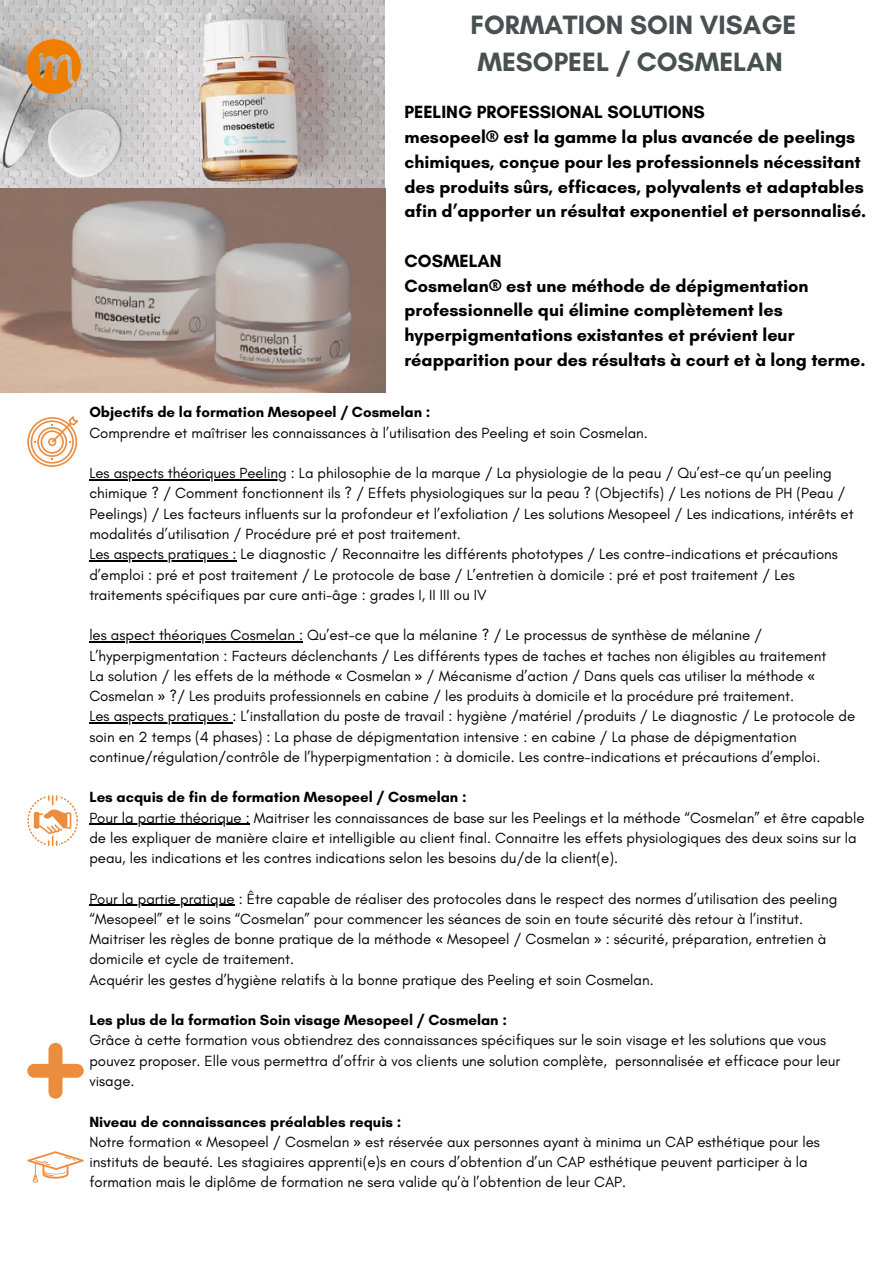
<style>
.page{position:relative;width:893px;height:1264px;background:#fff}
.page>*{position:absolute;margin:0;border:0;box-sizing:border-box;transform-origin:0 0}
.t1{font:700 27px "Glacial Indifference";color:#495052}
.t2{font:700 18px/24.8px "Glacial Indifference";color:#000}
.t3{font:15px/20.2px "Glacial Indifference";color:#000}
.t4{font:700 15px "Glacial Indifference";color:#000}
.s1{font-family:"Noto Sans"}
</style>
<div class="page">
<img style="left:0;top:0;width:385px;height:188px">
<hr style="left:89px;top:479px;width:198px;height:1px;background:#000">
<hr style="left:89px;top:560px;width:147px;height:1px;background:#000">
<hr style="left:89px;top:641px;width:214px;height:1px;background:#000">
<hr style="left:89px;top:722px;width:143px;height:1px;background:#000">
<hr style="left:89px;top:823px;width:161px;height:1px;background:#000">
<hr style="left:89px;top:904px;width:146px;height:1px;background:#000">
<svg style="left:27px;top:416px;width:51px;height:51px"></svg>
<svg style="left:27px;top:1042px;width:57px;height:56px"></svg>
<svg style="left:27px;top:1151px;width:57px;height:31px"></svg>
<img style="left:0;top:0;width:130px;height:154px">
<svg style="left:27px;top:795px;width:51px;height:50px"></svg>
<img style="left:0;top:188px;width:385px;height:204px">
<p class="t1" style="left:470px;top:8px;width:327px">FORMATION SOIN VISAGE</p>
<p class="t1" style="left:477px;top:45px;width:307px">MESOPEEL / COSMELAN</p>
<p class="t2" style="left:404px;top:100px;width:302px">PEELING PROFESSIONAL SOLUTIONS</p>
<p class="t2" style="left:404px;top:124px;width:463px">mesopeel® est la gamme la plus avancée de peelings chimiques, conçue pour les professionnels nécessitant des produits sûrs, efficaces, polyvalents et adaptables afin d’apporter un résultat exponentiel et personnalisé.</p>
<p class="t2" style="left:404px;top:248px;width:99px">COSMELAN</p>
<p class="t2" style="left:404px;top:273px;width:405px">Cosmelan® est une méthode de dépigmentation</p>
<p class="t2" style="left:404px;top:298px;width:380px">professionnelle qui élimine complètement les</p>
<p class="t2" style="left:404px;top:322px;width:462px">hyperpigmentations existantes et prévient leur réapparition pour des résultats à court et à long terme.</p>
<p class="t4" style="left:89px;top:403px;width:342px">Objectifs de la formation Mesopeel / Cosmelan :</p>
<p class="t3" style="left:89px;top:422px;width:560px">Comprendre et maîtriser les connaissances à l’utilisation des Peeling et soin Cosmelan.</p>
<p class="t3" style="left:89px;top:463px;width:765px">Les aspects théoriques Peeling : La philosophie de la marque / La physiologie de la peau / Qu’est-ce qu’un peeling chimique ? / Comment fonctionnent ils ? / Effets physiologiques sur la peau ? (Objectifs) / Les notions de PH (Peau / Peelings) / Les facteurs influents sur la profondeur et l’exfoliation / Les solutions Mesopeel / Les indications, intérêts et modalités d’utilisation / Procédure pré et post traitement.</p>
<p class="t3" style="left:89px;top:544px;width:750px">Les aspects pratiques : Le diagnostic / Reconnaitre les différents phototypes / Les contre-indications et précautions d’emploi : pré et post traitement / Le protocole de base / L’entretien à domicile : pré et post traitement / Les traitements spécifiques par cure anti-âge : grades I, II III ou IV</p>
<p class="t3" style="left:89px;top:625px;width:738px">les aspect théoriques Cosmelan : Qu’est-ce que la mélanine ? / Le processus de synthèse de mélanine /<br>L’hyperpigmentation : Facteurs déclenchants / Les différents types de taches et taches non éligibles au traitement</p>
<p class="t3" style="left:89px;top:665px;width:727px">La solution / les effets de la méthode <span class="s1">«</span> Cosmelan <span class="s1">»</span> / Mécanisme d’action / Dans quels cas utiliser la méthode <span class="s1">«<br></span>Cosmelan <span class="s1">»</span> ?/ Les produits professionnels en cabine / les produits à domicile et la procédure pré traitement.</p>
<p class="t3" style="left:89px;top:706px;width:767px">Les aspects pratiques : L’installation du poste de travail : hygiène /matériel /produits / Le diagnostic / Le protocole de soin en 2 temps (4 phases) : La phase de dépigmentation intensive : en cabine / La phase de dépigmentation continue/régulation/contrôle de l’hyperpigmentation : à domicile. Les contre-indications et précautions d’emploi.</p>
<p class="t4" style="left:89px;top:788px;width:379px">Les acquis de fin de formation Mesopeel / Cosmelan :</p>
<p class="t3" style="left:89px;top:807px;width:776px">Pour la partie théorique : Maitriser les connaissances de base sur les Peelings et la méthode “Cosmelan” et être capable de les expliquer de manière claire et intelligible au client final. Connaitre les effets physiologiques des deux soins sur la peau, les indications et les contres indications selon les besoins du/de la client(e).</p>
<p class="t3" style="left:89px;top:888px;width:749px">Pour la partie pratique : Être capable de réaliser des protocoles dans le respect des normes d’utilisation des peeling “Mesopeel” et le soins “Cosmelan” pour commencer les séances de soin en toute sécurité dès retour à l’institut.</p>
<p class="t3" style="left:89px;top:928px;width:738px">Maitriser les règles de bonne pratique de la méthode <span class="s1">«</span> Mesopeel / Cosmelan <span class="s1">»</span> : sécurité, préparation, entretien à domicile et cycle de traitement.</p>
<p class="t3" style="left:89px;top:969px;width:566px">Acquérir les gestes d’hygiène relatifs à la bonne pratique des Peeling et soin Cosmelan.</p>
<p class="t4" style="left:89px;top:1010px;width:419px">Les plus de la formation Soin visage Mesopeel / Cosmelan :</p>
<p class="t3" style="left:89px;top:1030px;width:752px">Grâce à cette formation vous obtiendrez des connaissances spécifiques sur le soin visage et les solutions que vous pouvez proposer. Elle vous permettra d’offrir à vos clients une solution complète, personnalisée et efficace pour leur visage.</p>
<p class="t4" style="left:89px;top:1112px;width:313px">Niveau de connaissances préalables requis :</p>
<p class="t3" style="left:89px;top:1131px;width:732px">Notre formation <span class="s1">«</span> Mesopeel / Cosmelan <span class="s1">»</span> est réservée aux personnes ayant à minima un CAP esthétique pour les instituts de beauté. Les stagiaires apprenti(e)s en cours d’obtention d’un CAP esthétique peuvent participer à la formation mais le diplôme de formation ne sera valide qu’à l’obtention de leur CAP.</p>
</div>
